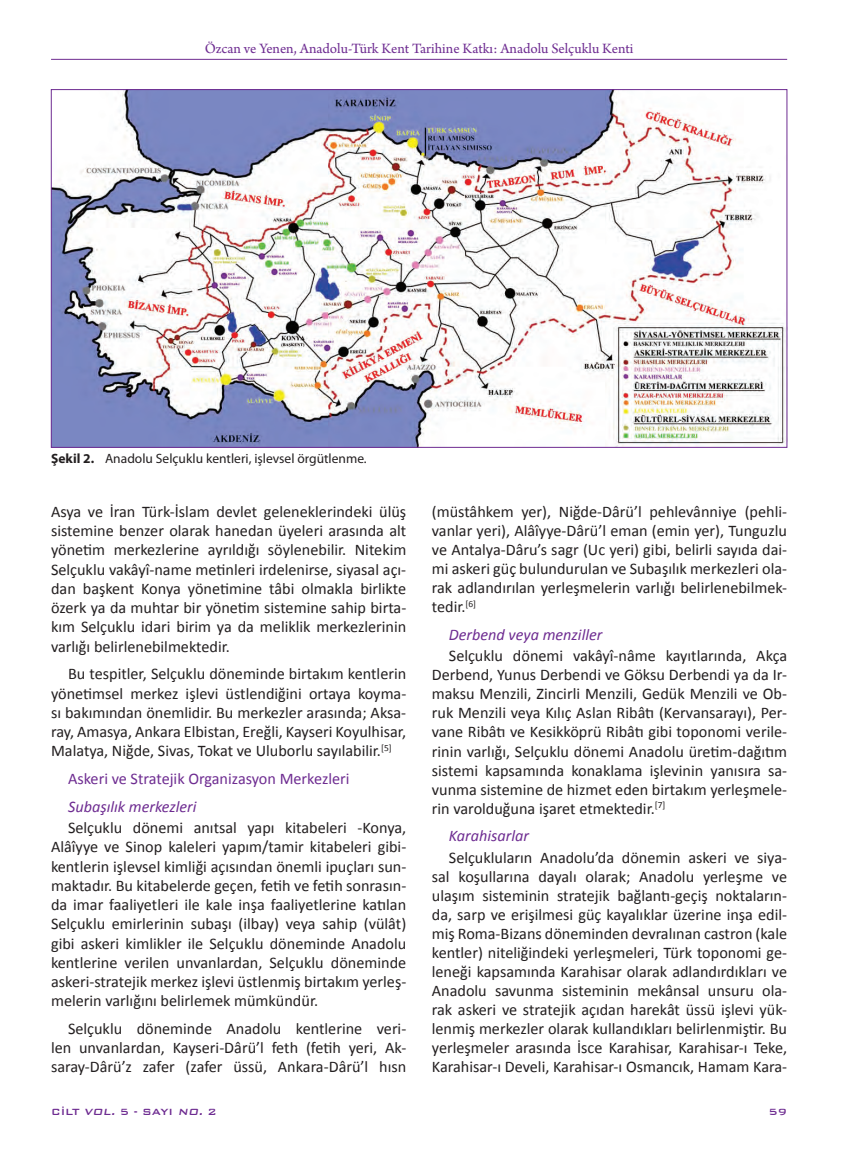
<style>
.page{position:relative;width:851px;height:1149px;background:#fff}
.page>*{position:absolute;margin:0;border:0;box-sizing:border-box;transform-origin:0 0}
.t1{font:16.2px/19px "Calibri";color:#231f20;text-align:justify}
.t2{font:italic 16.2px "Calibri";color:#6e2c91}
.t3{font:16.2px "Calibri";color:#6e2c91}
.t4{font:15px "Arno Pro";color:#6e2c91}
.t5{font:13.5px "Myriad Pro";color:#231f20}
.t6{font:500 12px "Bank Gothic BT";color:#6e2c91}
.s1{font-weight:700}
.s2{font-style:italic}
</style>
<div class="page">
<hr style="left:51px;top:59px;width:736px;height:1px;background:#6e2c91">
<img style="left:53px;top:91px;width:732px;height:354px">
<p class="t4" style="left:205px;top:40px;width:430px">Özcan ve Yenen, Anadolu-Türk Kent Tarihine Katkı: Anadolu Selçuklu Kenti</p>
<p class="t5" style="left:51px;top:450px;width:317px"><span class="s1">Şekil 2.</span> Anadolu Selçuklu kentleri, işlevsel örgütlenme.</p>
<p class="t1" style="left:51px;top:501px;width:357px">Asya ve İran Türk-İslam devlet geleneklerindeki ülüş sistemine benzer olarak hanedan üyeleri arasında alt yönetim merkezlerine ayrıldığı söylenebilir. Nitekim Selçuklu vakâyî-name metinleri irdelenirse, siyasal açı&shy;dan başkent Konya yönetimine tâbi olmakla birlikte özerk ya da muhtar bir yönetim sistemine sahip birta&shy;kım Selçuklu idari birim ya da meliklik merkezlerinin varlığı belirlenebilmektedir.</p>
<p class="t1" style="left:51px;top:663px;width:357px;text-indent:17px">Bu tespitler, Selçuklu döneminde birtakım kentlerin yönetimsel merkez işlevi üstlendiğini ortaya koyma&shy;sı bakımından önemlidir. Bu merkezler arasında; Aksa&shy;ray, Amasya, Ankara Elbistan, Ereğli, Kayseri Koyulhisar, Malatya, Niğde, Sivas, Tokat ve Uluborlu sayılabilir.<sup>[5]</sup></p>
<p class="t3" style="left:68px;top:768px;width:283px">Askeri ve Stratejik Organizasyon Merkezleri</p>
<p class="t2" style="left:68px;top:796px;width:130px">Subaşılık merkezleri</p>
<p class="t1" style="left:51px;top:817px;width:357px;text-indent:17px">Selçuklu dönemi anıtsal yapı kitabeleri -Konya, Alâîyye ve Sinop kaleleri yapım/tamir kitabeleri gibi&shy;kentlerin işlevsel kimliği açısından önemli ipuçları sun&shy;maktadır. Bu kitabelerde geçen, fetih ve fetih sonrasın&shy;da imar faaliyetleri ile kale inşa faaliyetlerine katılan Selçuklu emirlerinin subaşı (ilbay) veya sahip (vülât) gibi askeri kimlikler ile Selçuklu döneminde Anadolu kentlerine verilen unvanlardan, Selçuklu döneminde askeri-stratejik merkez işlevi üstlenmiş birtakım yerleş&shy;melerin varlığını belirlemek mümkündür.</p>
<p class="t1" style="left:51px;top:1017px;width:357px;text-indent:17px">Selçuklu döneminde Anadolu kentlerine veri&shy;len unvanlardan, Kayseri-Dârü’l feth (fetih yeri, Ak&shy;saray-Dârü’z zafer (zafer üssü, Ankara-Dârü’l hısn</p>
<p class="t1" style="left:432px;top:501px;width:357px">(müstâhkem yer), Niğde-Dârü’l pehlevânniye (pehli&shy;vanlar yeri), Alâîyye-Dârü’l eman (emin yer), Tunguzlu ve Antalya-Dâru’s sagr (Uc yeri) gibi, belirli sayıda dai&shy;mi askeri güç bulundurulan ve Subaşılık merkezleri ola&shy;rak adlandırılan yerleşmelerin varlığı belirlenebilmek&shy;tedir.<sup>[6]</sup></p>
<p class="t2" style="left:449px;top:624px;width:155px">Derbend veya menziller</p>
<p class="t1" style="left:432px;top:645px;width:357px;text-indent:17px">Selçuklu dönemi vakâyî-nâme kayıtlarında, Akça Derbend, Yunus Derbendi ve Göksu Derbendi ya da Ir&shy;maksu Menzili, Zincirli Menzili, Gedük Menzili ve Ob&shy;ruk Menzili veya Kılıç Aslan Ribâtı (Kervansarayı), Per&shy;vane Ribâtı ve Kesikköprü Ribâtı gibi toponomi verile&shy;rinin varlığı, Selçuklu dönemi Anadolu üretim-dağıtım sistemi kapsamında konaklama işlevinin yanısıra sa&shy;vunma sistemine de hizmet eden birtakım yerleşmele&shy;rin varolduğuna işaret etmektedir.<sup>[7]</sup></p>
<p class="t2" style="left:449px;top:825px;width:82px">Karahisarlar</p>
<p class="t1" style="left:432px;top:846px;width:357px;text-indent:17px">Selçukluların Anadolu’da dönemin askeri ve siya&shy;sal koşullarına dayalı olarak; Anadolu yerleşme ve ulaşım sisteminin stratejik bağlantı-geçiş noktaların&shy;da, sarp ve erişilmesi güç kayalıklar üzerine inşa edil&shy;miş Roma-Bizans döneminden devralınan castron (kale kentler) niteliğindeki yerleşmeleri, Türk toponomi ge&shy;leneği kapsamında Karahisar olarak adlandırdıkları ve Anadolu savunma sisteminin mekânsal unsuru ola&shy;rak askeri ve stratejik açıdan harekât üssü işlevi yük&shy;lenmiş merkezler olarak kullandıkları belirlenmiştir. Bu yerleşmeler arasında İsce Karahisar, Karahisar-ı Teke, Karahisar-ı Develi, Karahisar-ı Osmancık, Hamam Kara-</p>
<p class="t6" style="left:51px;top:1104px;width:167px">CİLT <span class="s2">VOL.</span> 5 - SAYI <span class="s2">NO.</span> 2</p>
<p class="t6" style="left:768px;top:1104px;width:20px">59</p>
</div>
